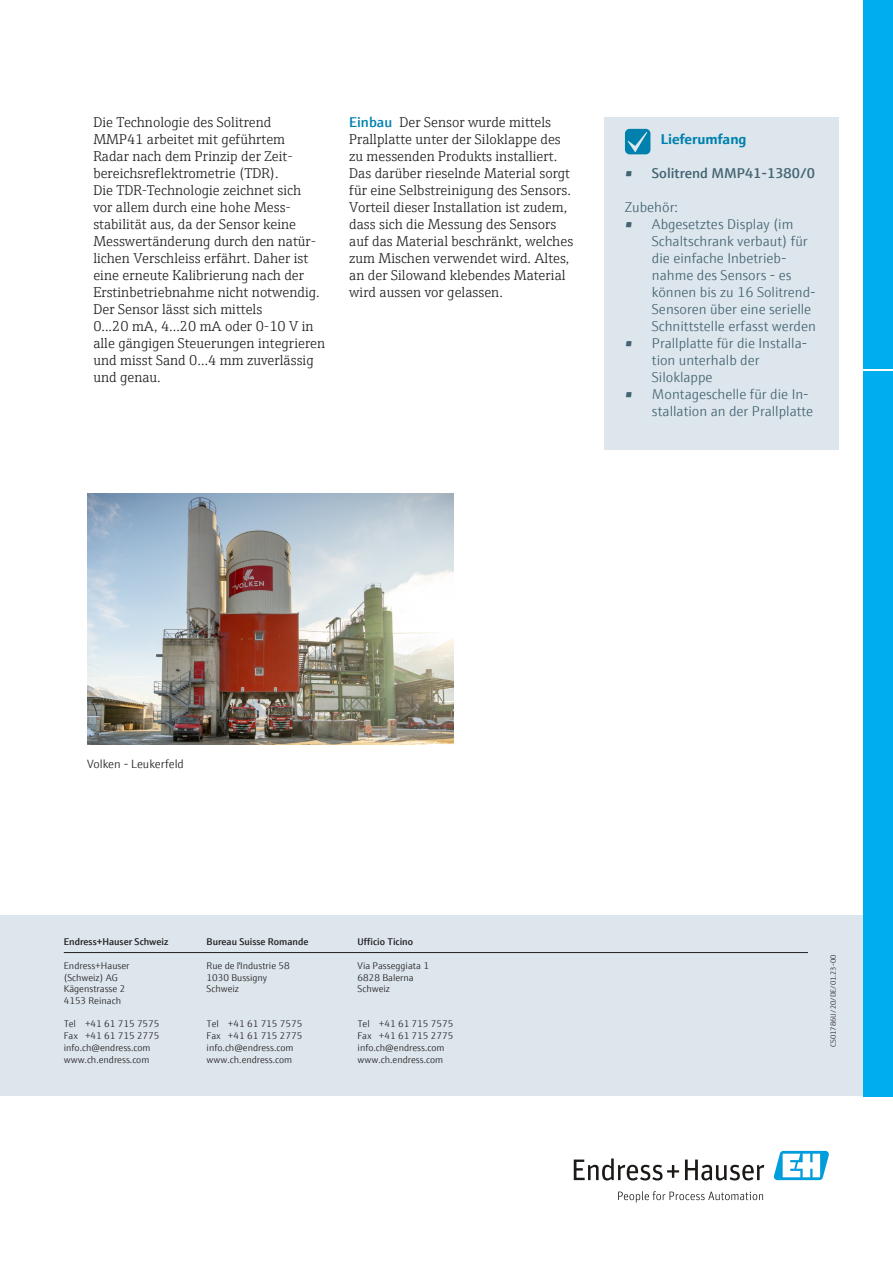
<style>
.page{position:relative;width:893px;height:1263px;background:#fff}
.page>*{position:absolute;margin:0;border:0;box-sizing:border-box;transform-origin:0 0}
.t1{font:300 14.25px/17px "E+H Serif";color:#231f20}
.t2{font:300 14.25px/17px "E+H Sans";color:#456473}
.t3{font:600 14.25px "E+H Sans";color:#456473}
.t4{font:700 14.25px "E+H Sans";color:#0081ad}
.t5{font:300 12px "E+H Sans";color:#231f20}
.t6{font:300 9.75px/11.7px "E+H Sans";color:#231f20}
.t7{font:600 9.75px "E+H Sans";color:#231f20}
.t8{font:300 7.5px "E+H Sans";color:#231f20}
.s1{font-family:"E+H Sans";font-weight:600;color:#0081ad}
</style>
<div class="page">
<div style="left:863px;top:0;width:30px;height:369px;background:#00aeef"></div>
<div style="left:863px;top:371px;width:30px;height:725px;background:#00aeef"></div>
<div style="left:0;top:915px;width:863px;height:181px;background:#dce6ec"></div>
<svg style="left:574px;top:1158px;width:105px;height:22px"></svg>
<svg style="left:685px;top:1159px;width:79px;height:21px"></svg>
<svg style="left:618px;top:1191px;width:145px;height:11px"></svg>
<svg style="left:773px;top:1151px;width:56px;height:29px"></svg>
<hr style="left:64px;top:952px;width:744px;height:1px;background:#231f20">
<img style="left:87px;top:493px;width:367px;height:252px">
<div style="left:604px;top:117px;width:234px;height:332px;background:#dce6ec"></div>
<svg style="left:625px;top:129px;width:25px;height:25px"></svg>
<p class="t1" style="left:93px;top:115px;width:233px">Die Technologie des Solitrend<br>MMP41 arbeitet mit geführtem<br>Radar nach dem Prinzip der Zeit&shy;bereichsreflektrometrie (TDR).<br>Die TDR-Technologie zeichnet sich<br>vor allem durch eine hohe Mess&shy;stabilität aus, da der Sensor keine<br>Messwertänderung durch den natür&shy;lichen Verschleiss erfährt. Daher ist eine erneute Kalibrierung nach der<br>Erstinbetriebnahme nicht notwendig.<br>Der Sensor lässt sich mittels<br>0...20 mA, 4...20 mA oder 0-10 V in alle gängigen Steuerungen integrieren und misst Sand 0…4 mm zuverlässig und genau.</p>
<p class="t1" style="left:349px;top:115px;width:226px"><span class="s1">Einbau</span> Der Sensor wurde mittels Prallplatte unter der Siloklappe des zu messenden Produkts installiert.<br>Das darüber rieselnde Material sorgt für eine Selbstreinigung des Sensors.<br>Vorteil dieser Installation ist zudem, dass sich die Messung des Sensors auf das Material beschränkt, welches zum Mischen verwendet wird. Altes, an der Silowand klebendes Material wird aussen vor gelassen.</p>
<p class="t4" style="left:661px;top:133px;width:87px">Lieferumfang</p>
<p class="t3" style="left:625px;top:167px;width:191px">• Solitrend MMP41-1380/0</p>
<p class="t2" style="left:625px;top:200px;width:55px">Zubehör:</p>
<p class="t2" style="left:652px;top:217px;width:165px;text-indent:-27px">• Abgesetztes Display (im<br>Schaltschrank verbaut) für die einfache Inbetrieb&shy;nahme des Sensors - es können bis zu 16 Solitrend-<br>Sensoren über eine serielle<br>Schnittstelle erfasst werden</p>
<p class="t2" style="left:652px;top:336px;width:157px;text-indent:-27px">• Prallplatte für die Installa&shy;tion unterhalb der<br>Siloklappe</p>
<p class="t2" style="left:652px;top:387px;width:163px;text-indent:-27px">• Montageschelle für die In&shy;stallation an der Prallplatte</p>
<p class="t5" style="left:87px;top:758px;width:98px">Volken - Leukerfeld</p>
<p class="t7" style="left:64px;top:938px;width:106px">Endress+Hauser Schweiz</p>
<p class="t6" style="left:64px;top:960px;width:67px">Endress+Hauser (Schweiz) AG<br>Kägenstrasse 2<br>4153 Reinach</p>
<p class="t6" style="left:64px;top:1019px;width:97px">Tel +41 61 715 7575<br>Fax +41 61 715 2775 info.ch@endress.com www.ch.endress.com</p>
<p class="t7" style="left:207px;top:938px;width:103px">Bureau Suisse Romande</p>
<p class="t6" style="left:207px;top:960px;width:85px">Rue de l'Industrie 58<br>1030 Bussigny<br>Schweiz</p>
<p class="t6" style="left:207px;top:1019px;width:97px">Tel +41 61 715 7575<br>Fax +41 61 715 2775 info.ch@endress.com www.ch.endress.com</p>
<p class="t7" style="left:358px;top:938px;width:57px">Ufficio Ticino</p>
<p class="t6" style="left:358px;top:960px;width:73px">Via Passeggiata 1<br>6828 Balerna<br>Schweiz</p>
<p class="t6" style="left:358px;top:1019px;width:97px">Tel +41 61 715 7575<br>Fax +41 61 715 2775 info.ch@endress.com www.ch.endress.com</p>
<p class="t8" style="left:830px;top:1047px;width:94px;rotate:-90deg">CS01786U/20/DE/01.23-00</p>
</div>
